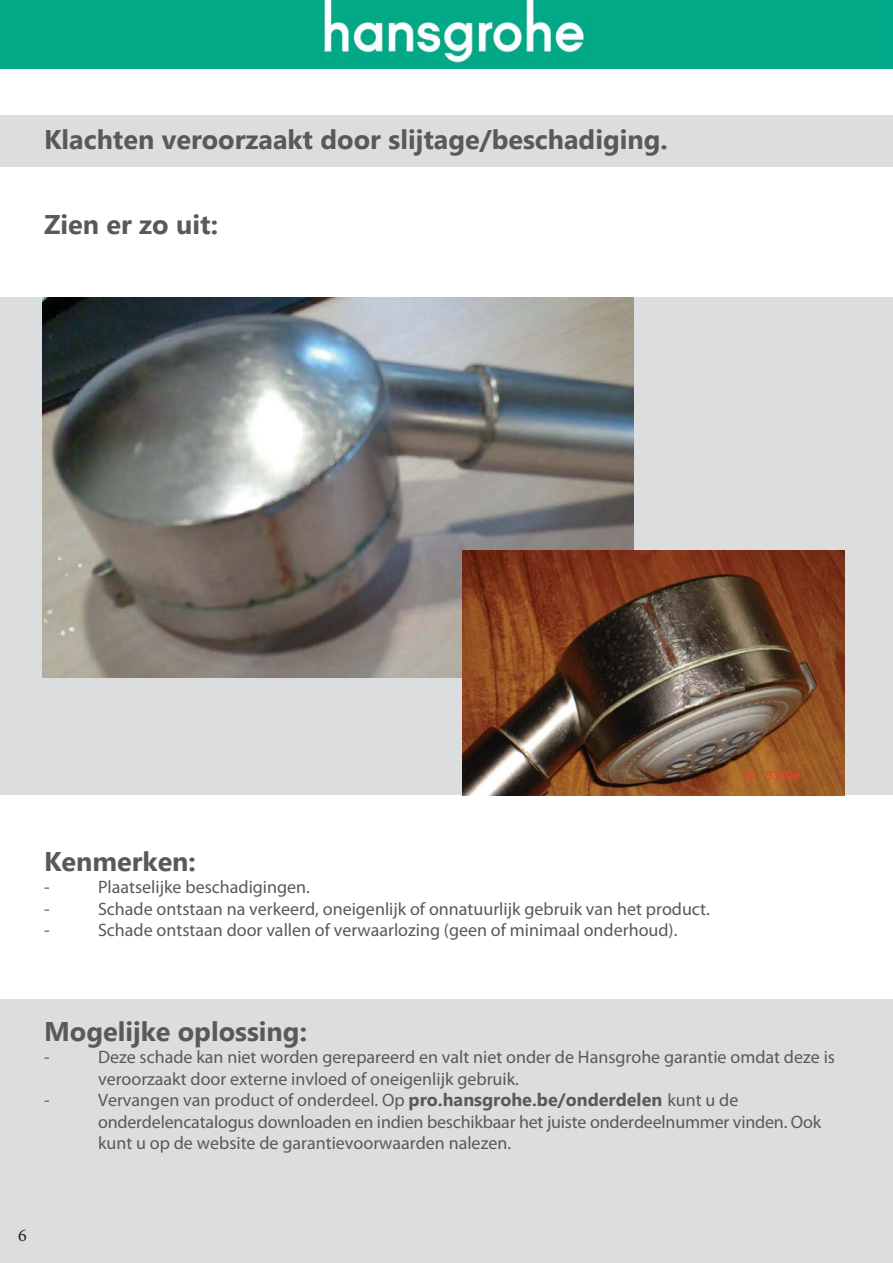
<style>
.page{position:relative;width:893px;height:1263px;background:#fff}
.page>*{position:absolute;margin:0;border:0;box-sizing:border-box;transform-origin:0 0}
.t1{font:700 27px "Segoe UI";color:#58595b}
.t2{font:18px/21.6px "Myriad Pro";color:#58595b}
.t3{font:18px "Minion Pro";color:#231f20}
.s1{font-family:"Segoe UI";font-weight:700}
</style>
<div class="page">
<div style="left:0;top:115px;width:892px;height:51px;background:#dcddde"></div>
<div style="left:0;top:298px;width:892px;height:497px;background:#dcddde"></div>
<div style="left:0;top:999px;width:892px;height:264px;background:#dcddde"></div>
<img style="left:0;top:0;width:884px;height:68px">
<img style="left:884px;top:0;width:8px;height:68px">
<img style="left:43px;top:298px;width:590px;height:380px">
<img style="left:462px;top:551px;width:382px;height:244px">
<h1 class="t1" style="left:44px;top:120px;width:625px">Klachten veroorzaakt door slijtage/beschadiging.</h1>
<h1 class="t1" style="left:44px;top:205px;width:175px">Zien er zo uit:</h1>
<h1 class="t1" style="left:44px;top:842px;width:153px">Kenmerken:</h1>
<p class="t2" style="left:44px;top:877px;width:7px">-</p>
<p class="t2" style="left:98px;top:877px;width:213px">Plaatselijke beschadigingen.</p>
<p class="t2" style="left:44px;top:899px;width:7px">-</p>
<p class="t2" style="left:98px;top:899px;width:613px">Schade ontstaan na verkeerd, oneigenlijk of onnatuurlijk gebruik van het product.</p>
<p class="t2" style="left:44px;top:921px;width:7px">-</p>
<p class="t2" style="left:98px;top:921px;width:581px">Schade ontstaan door vallen of verwaarlozing (geen of minimaal onderhoud).</p>
<h1 class="t1" style="left:44px;top:1012px;width:264px">Mogelijke oplossing:</h1>
<p class="t2" style="left:44px;top:1047px;width:7px">-</p>
<p class="t2" style="left:98px;top:1047px;width:738px">Deze schade kan niet worden gerepareerd en valt niet onder de Hansgrohe garantie omdat deze is veroorzaakt door externe invloed of oneigenlijk gebruik.</p>
<p class="t2" style="left:44px;top:1091px;width:7px">-</p>
<p class="t2" style="left:98px;top:1091px;width:724px">Vervangen van product of onderdeel. Op <span class="s1">pro.hansgrohe.be/onderdelen</span> kunt u de onderdelencatalogus downloaden en indien beschikbaar het juiste onderdeelnummer vinden. Ook kunt u op de website de garantievoorwaarden nalezen.</p>
<p class="t3" style="left:18px;top:1224px;width:10px">6</p>
</div>
